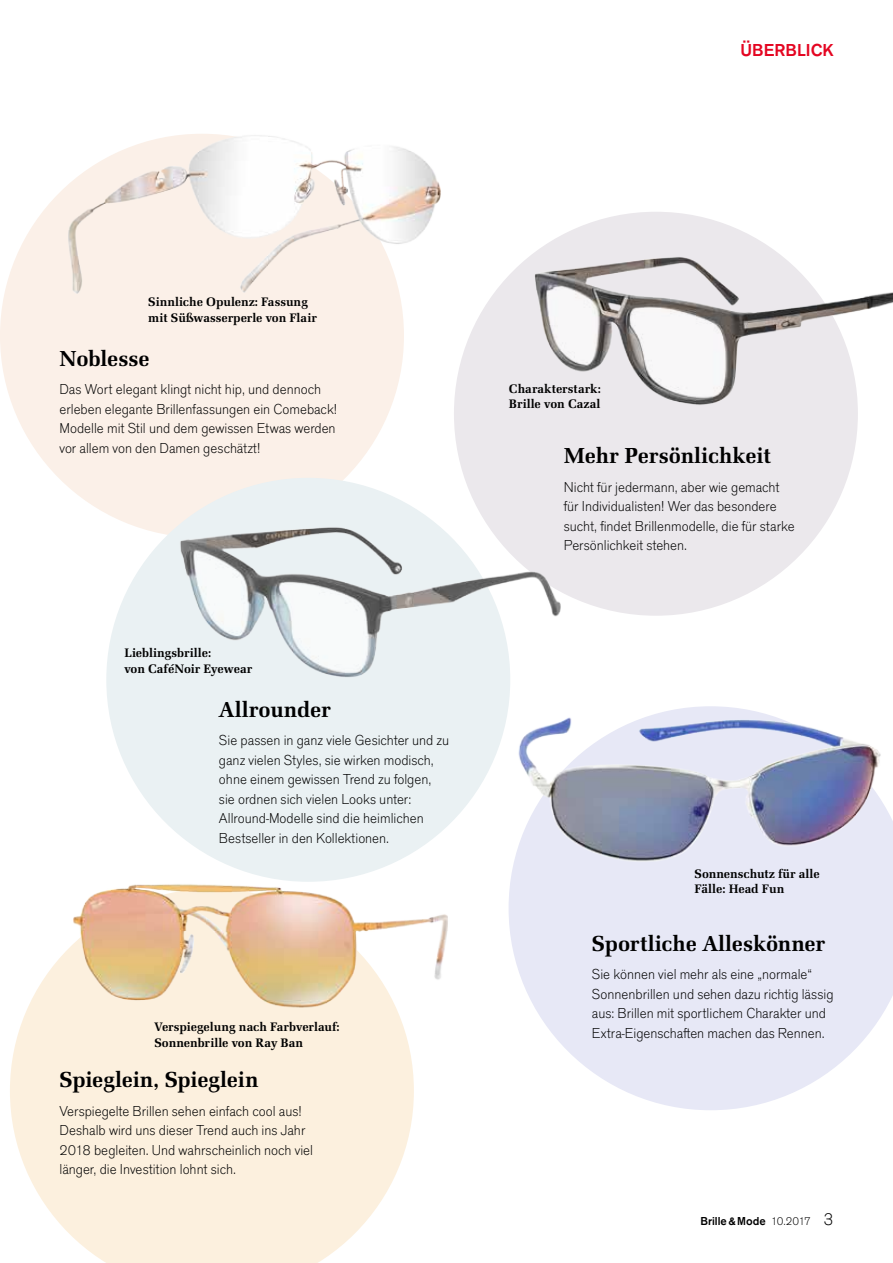
<style>
.page{position:relative;width:893px;height:1263px;background:#fff}
.page>*{position:absolute;margin:0;border:0;box-sizing:border-box;transform-origin:0 0}
.t1{font:700 22.5px "Marseille";letter-spacing:-.005em;color:#000}
.t2{font:600 18px "Ancona";color:#e40521}
.t3{font:300 15px/19.5px "Ancona";color:#000}
.t4{font:700 12.75px/15.3px "Marseille";color:#000}
.t5{font:600 12px "Ancona";color:#000}
.s1{font-weight:300}
.s2{font-weight:300;font-size:18px}
</style>
<div class="page">
<svg style="left:509px;top:882px;width:384px;height:228px;fill:#e7e8f6"></svg>
<svg style="left:10px;top:958px;width:404px;height:305px;background:#fcf1e2"></svg>
<img style="left:60px;top:884px;width:388px;height:143px">
<img style="left:498px;top:694px;width:395px;height:188px">
<div style="left:0;top:134px;width:404px;height:404px;background:#fbf0e8;border-radius:50%"></div>
<img style="left:68px;top:134px;width:373px;height:189px">
<div style="left:454px;top:212px;width:404px;height:404px;background:#ebe8ec;border-radius:50%"></div>
<img style="left:523px;top:249px;width:370px;height:156px">
<div style="left:106px;top:478px;width:404px;height:404px;background:#eaf1f3;border-radius:50%"></div>
<img style="left:180px;top:517px;width:390px;height:160px">
<p class="t2" style="left:740px;top:40px;width:95px">ÜBERBLICK</p>
<p class="t4" style="left:148px;top:294px;width:170px">Sinnliche Opulenz: Fassung mit Süßwasserperle von Flair</p>
<h1 class="t1" style="left:60px;top:345px;width:92px">Noblesse</h1>
<p class="t3" style="left:60px;top:380px;width:279px">Das Wort elegant klingt nicht hip, und dennoch erleben elegante Brillenfassungen ein Comeback!<br>Modelle mit Stil und dem gewissen Etwas werden vor allem von den Damen geschätzt!</p>
<p class="t4" style="left:124px;top:645px;width:129px">Lieblingsbrille:<br>von CaféNoir Eyewear</p>
<h1 class="t1" style="left:219px;top:696px;width:113px">Allrounder</h1>
<p class="t3" style="left:219px;top:731px;width:232px">Sie passen in ganz viele Gesichter und zu ganz vielen Styles, sie wirken modisch, ohne einem gewissen Trend zu folgen, sie ordnen sich vielen Looks unter:<br>Allround-Modelle sind die heimlichen Bestseller in den Kollektionen.</p>
<p class="t4" style="left:154px;top:1019px;width:187px">Verspiegelung nach Farbverlauf:<br>Sonnenbrille von Ray Ban</p>
<h1 class="t1" style="left:60px;top:1067px;width:201px">Spieglein, Spieglein</h1>
<p class="t3" style="left:60px;top:1101px;width:255px">Verspiegelte Brillen sehen einfach cool aus!<br>Deshalb wird uns dieser Trend auch ins Jahr 2018 begleiten. Und wahrscheinlich noch viel länger, die Investition lohnt sich.</p>
<p class="t4" style="left:509px;top:381px;width:93px">Charakterstark:<br>Brille von Cazal</p>
<h1 class="t1" style="left:564px;top:443px;width:209px">Mehr Persönlichkeit</h1>
<p class="t3" style="left:564px;top:477px;width:232px">Nicht für jedermann, aber wie gemacht für Individualisten! Wer das besondere sucht, findet Brillenmodelle, die für starke Persönlichkeit stehen.</p>
<p class="t4" style="left:694px;top:866px;width:127px">Sonnenschutz für alle<br>Fälle: Head Fun</p>
<h1 class="t1" style="left:592px;top:930px;width:235px">Sportliche Alleskönner</h1>
<p class="t3" style="left:592px;top:965px;width:243px">Sie können viel mehr als eine „normale“ Sonnenbrillen und sehen dazu richtig lässig aus: Brillen mit sportlichem Charakter und Extra-Eigenschaften machen das Rennen.</p>
<p class="t5" style="left:700px;top:1215px;width:134px">Brille &amp; Mode <span class="s1">10.2017</span> <span class="s2">3</span></p>
</div>
